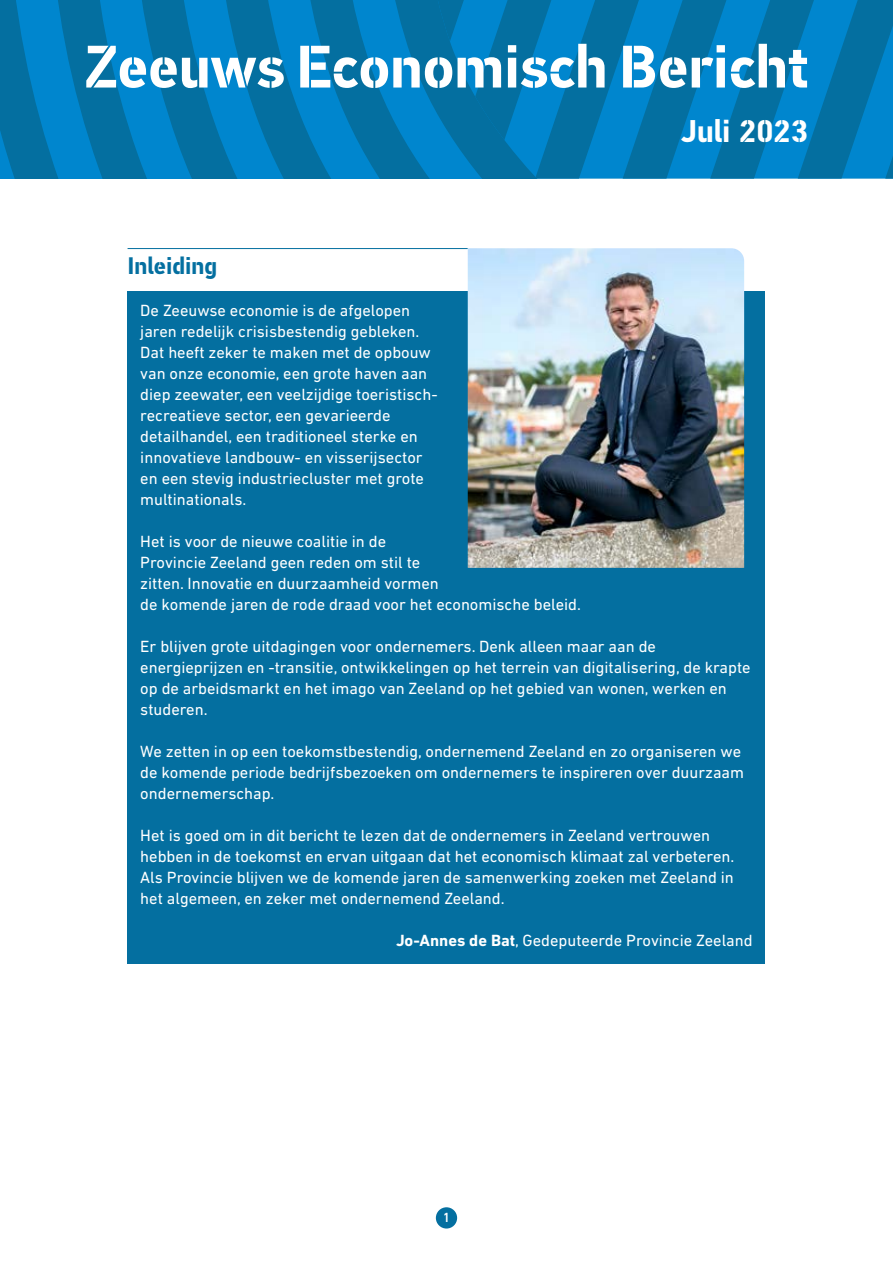
<style>
.page{position:relative;width:893px;height:1263px;background:#fff}
.page>*{position:absolute;margin:0;border:0;box-sizing:border-box;transform-origin:0 0}
.t1{font:700 60px "PF Din Stencil";color:#fff}
.t2{font:700 31.5px "PF Din Stencil";color:#fff}
.t3{font:700 24px "PF Din Stencil";color:#046fa0}
.t4{font:16.5px/21px "DIN Next LT Pro";color:#fff}
.t5{font:500 13.5px "DIN Next LT Pro";color:#fff}
.s1{font-weight:700}
</style>
<div class="page">
<div style="left:436px;top:1207px;width:21px;height:21px;background:#046fa0;border-radius:50%"></div>
<div style="left:128px;top:291px;width:637px;height:231px;background:#046fa0"></div>
<div style="left:128px;top:522px;width:637px;height:105px;background:#046fa0"></div>
<div style="left:128px;top:627px;width:637px;height:105px;background:#046fa0"></div>
<div style="left:128px;top:816px;width:637px;height:105px;background:#046fa0"></div>
<hr style="left:128px;top:248px;width:340px;height:1px;background:#046fa0">
<svg style="left:0;top:0;width:893px;height:179px;background:#027ab6"></svg>
<img style="left:468px;top:248px;width:276px;height:320px">
<div style="left:128px;top:732px;width:637px;height:84px;background:#046fa0"></div>
<div style="left:128px;top:921px;width:637px;height:42px;background:#046fa0"></div>
<p class="t1" style="left:85px;top:31px;width:724px">Zeeuws Economisch Bericht</p>
<p class="t2" style="left:681px;top:112px;width:128px">Juli 2023</p>
<h2 class="t3" style="left:128px;top:252px;width:91px">Inleiding</h2>
<p class="t4" style="left:140px;top:300px;width:299px">De Zeeuwse economie is de afgelopen jaren redelik crisisbestendig gebleken.<br>Dat heeft zeker te maken met de opbouw van onze economie, een grote haven aan diep zeewater, een veelzidige toeristisch&shy;recreatieve sector, een gevarieerde detailhandel, een traditioneel sterke en innovatieve landbouw- en visserisector en een stevig industriecluster met grote</p>
<p class="t4" style="left:140px;top:489px;width:108px">multinationals.</p>
<p class="t4" style="left:140px;top:531px;width:247px">Het is voor de nieuwe coalitie in de</p>
<p class="t4" style="left:140px;top:552px;width:300px">Provincie Zeeland geen reden om stil te zitten. Innovatie en duurzaamheid vormen</p>
<p class="t4" style="left:140px;top:594px;width:442px">de komende jaren de rode draad voor het economische beleid.</p>
<p class="t4" style="left:140px;top:636px;width:517px">Er bliven grote uitdagingen voor ondernemers. Denk alleen maar aan de</p>
<p class="t4" style="left:140px;top:657px;width:612px">energieprizen en -transitie, ontwikkelingen op het terrein van digitalisering, de krapte op de arbeidsmarkt en het imago van Zeeland op het gebied van wonen, werken en</p>
<p class="t4" style="left:140px;top:699px;width:69px">studeren.</p>
<p class="t4" style="left:140px;top:741px;width:605px">We zetten in op een toekomstbestendig, ondernemend Zeeland en zo organiseren we de komende periode bedrifsbezoeken om ondernemers te inspireren over duurzaam ondernemerschap.</p>
<p class="t4" style="left:140px;top:825px;width:571px">Het is goed om in dit bericht te lezen dat de ondernemers in Zeeland vertrouwen</p>
<p class="t4" style="left:140px;top:846px;width:596px">hebben in de toekomst en ervan uitgaan dat het economisch klimaat zal verbeteren.<br>Als Provincie bliven we de komende jaren de samenwerking zoeken met Zeeland in</p>
<p class="t4" style="left:140px;top:888px;width:366px">het algemeen, en zeker met ondernemend Zeeland.</p>
<p class="t4" style="left:396px;top:930px;width:358px"><span class="s1">Jo-Annes de Bat</span>, Gedeputeerde Provincie Zeeland</p>
<p class="t5" style="left:443px;top:1210px;width:9px">1</p>
</div>
